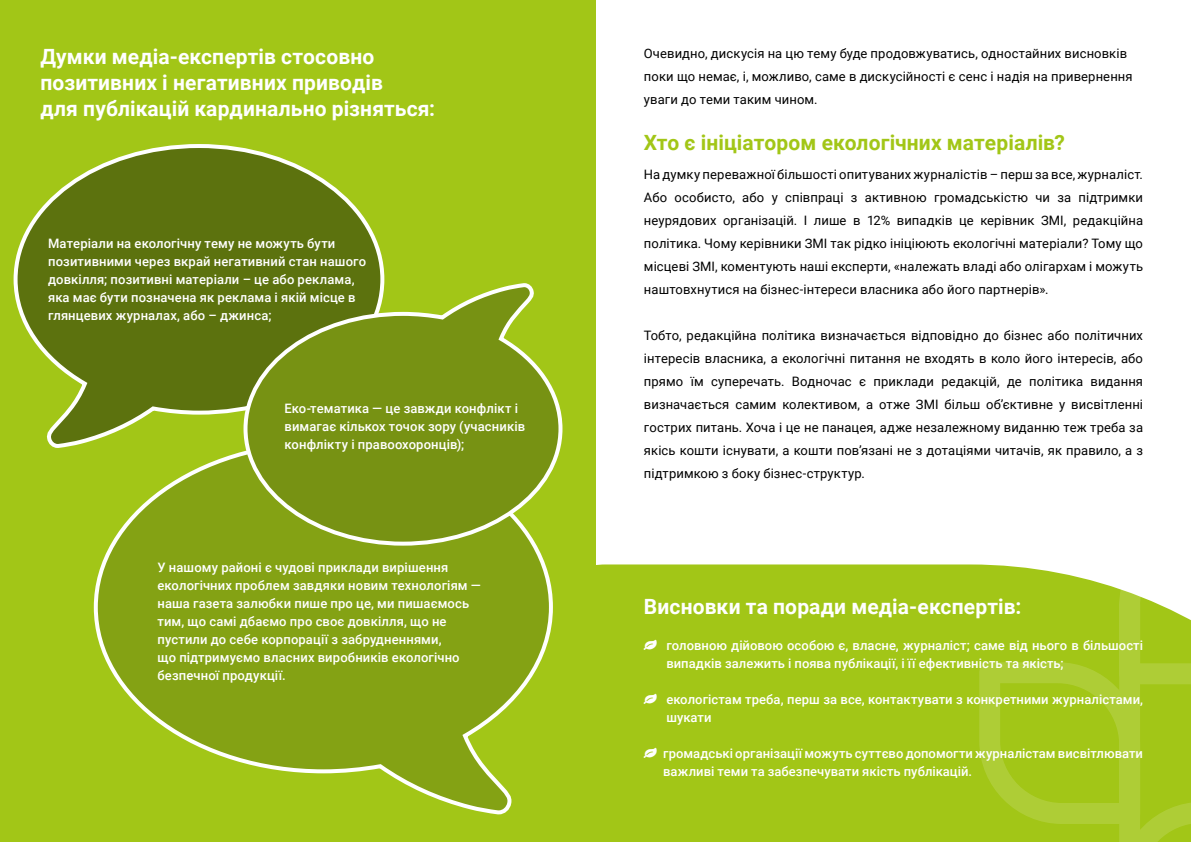
<style>
.page{position:relative;width:1191px;height:842px;background:#fff}
.page>*{position:absolute;margin:0;border:0;box-sizing:border-box;transform-origin:0 0}
.t1{font:700 21px/26px "Roboto";letter-spacing:.005em;color:#fff}
.t2{font:700 21px "Roboto";letter-spacing:.005em;color:#a2c617}
.t3{font:13px/23px "Roboto";letter-spacing:.01em;color:#000;text-align:justify}
.t4{font:500 13px/18px "Roboto";letter-spacing:.005em;color:#fff}
</style>
<div class="page">
<div style="left:595px;top:564px;width:384px;height:278px;background:#a2c617"></div>
<div style="left:0;top:0;width:595px;height:842px;background:#a2c617"></div>
<svg style="left:13px;top:144px;width:372px;height:304px"></svg>
<svg style="left:92px;top:439px;width:461px;height:376px"></svg>
<svg style="left:241px;top:281px;width:322px;height:267px"></svg>
<svg style="left:979px;top:564px;width:212px;height:278px"></svg>
<h1 class="t1" style="left:40px;top:43px;width:396px">Думки медіа-експертів стосовно позитивних і негативних приводів<br>для публікацій кардинально різняться:</h1>
<p class="t4" style="left:48px;top:233px;width:319px">Матеріали на екологічну тему не можуть бути позитивними через вкрай негативний стан нашого довкілля; позитивні матеріали – це або реклама, яка має бути позначена як реклама і якій місце в глянцевих журналах, або – джинса;</p>
<p class="t4" style="left:285px;top:399px;width:242px">Еко-тематика — це завжди конфлікт і вимагає кількох точок зору (учасників конфлікту і правоохоронців);</p>
<p class="t4" style="left:157px;top:557px;width:325px">У нашому районі є чудові приклади вирішення екологічних проблем завдяки новим технологіям — наша газета залюбки пише про це, ми пишаємось тим, що самі дбаємо про своє довкілля, що не пустили до себе корпорації з забрудненнями,<br>що підтримуємо власних виробників екологічно безпечної продукції.</p>
<p class="t3" style="left:644px;top:41px;width:490px;text-align:left">Очевидно, дискусія на цю тему буде продовжуватись, одностайних висновків поки що немає, і, можливо, саме в дискусійності є сенс і надія на привернення уваги до теми таким чином.</p>
<h1 class="t2" style="left:644px;top:128px;width:422px">Хто є ініціатором екологічних матеріалів?</h1>
<p class="t3" style="left:644px;top:162px;width:500px">На думку переважної більшості опитуваних журналістів – перш за все, журналіст.<br>Або особисто, або у співпраці з активною громадськістю чи за підтримки неурядових організацій. І лише в 12% випадків це керівник ЗМІ, редакційна політика. Чому керівники ЗМІ так рідко ініціюють екологічні матеріали? Тому що місцеві ЗМІ, коментують наші експерти, «належать владі або олігархам і можуть наштовхнутися на бізнес-інтереси власника або його партнерів».</p>
<p class="t3" style="left:644px;top:323px;width:500px">Тобто, редакційна політика визначається відповідно до бізнес або політичних інтересів власника, а екологічні питання не входять в коло його інтересів, або прямо їм суперечать. Водночас є приклади редакцій, де політика видання визначається самим колективом, а отже ЗМІ більш об’єктивне у висвітленні гострих питань. Хоча і це не панацея, адже незалежному виданню теж треба за якісь кошти існувати, а кошти пов’язані не з дотаціями читачів, як правило, а з підтримкою з боку бізнес-структур.</p>
<h1 class="t1" style="left:644px;top:592px;width:379px">Висновки та поради медіа-експертів:</h1>
<p class="t4" style="left:666px;top:636px;width:478px;text-indent:-22px">● головною дійовою особою є, власне, журналіст; саме від нього в більшості випадків залежить і поява публікації, і її ефективність та якість;</p>
<p class="t4" style="left:666px;top:690px;width:478px;text-indent:-22px">● екологістам треба, перш за все, контактувати з конкретними журналістами, шукати</p>
<p class="t4" style="left:663px;top:744px;width:481px;text-indent:-19px">● громадські організації можуть суттєво допомогти журналістам висвітлювати важливі теми та забезпечувати якість публікацій.</p>
</div>
